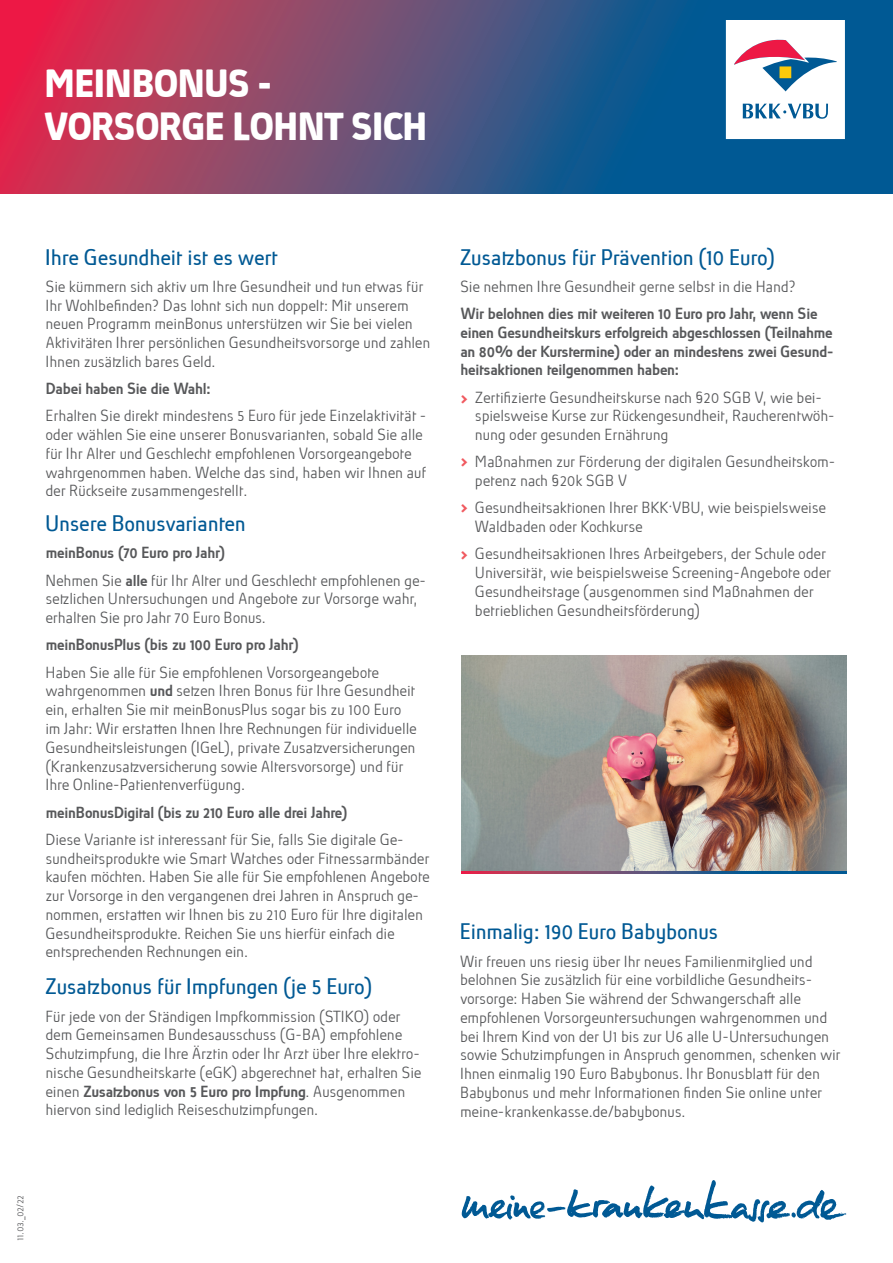
<style>
.page{position:relative;width:893px;height:1263px;background:#fff}
.page>*{position:absolute;margin:0;border:0;box-sizing:border-box;transform-origin:0 0}
.t1{font:700 36px/43.2px "Absolut Std";color:#fff}
.t2{font:21px "Absolut Std";letter-spacing:-.005em;color:#005994}
.t3{font:300 15px/18.8px "Absolut Std";color:#57585a}
.t4{font:500 15px/18.8px "Absolut Std";letter-spacing:-.005em;color:#57585a}
.t5{font:700 15px "Absolut Std";color:#f0595f}
.t6{font:300 9px "Absolut Std";color:#57585a}
.s1{font-weight:500}
</style>
<div class="page">
<svg style="left:462px;top:1180px;width:384px;height:42px"></svg>
<svg style="left:0;top:0;width:893px;height:193px;background:#614c77"></svg>
<svg style="left:726px;top:20px;width:119px;height:119px"></svg>
<svg style="left:461px;top:870px;width:385px;height:4px;background:#6c6282"></svg>
<img style="left:461px;top:655px;width:385px;height:215px">
<h1 class="t1" style="left:47px;top:62px;width:384px">MEINBONUS -<br>VORSORGE LOHNT SICH</h1>
<h2 class="t2" style="left:47px;top:244px;width:234px">Ihre Gesundheit ist es wert</h2>
<p class="t3" style="left:47px;top:277px;width:386px">Sie kümmern sich aktiv um Ihre Gesundheit und tun etwas für Ihr Wohlbefinden? Das lohnt sich nun doppelt: Mit unserem neuen Programm meinBonus unterstützen wir Sie bei vielen Aktivitäten Ihrer persönlichen Gesundheitsvorsorge und zahlen Ihnen zusätzlich bares Geld.</p>
<p class="t4" style="left:47px;top:379px;width:166px">Dabei haben Sie die Wahl:</p>
<p class="t3" style="left:47px;top:407px;width:383px">Erhalten Sie direkt mindestens 5 Euro für jede Einzelaktivität - oder wählen Sie eine unserer Bonusvarianten, sobald Sie alle für Ihr Alter und Geschlecht empfohlenen Vorsorgeangebote wahrgenommen haben. Welche das sind, haben wir Ihnen auf der Rückseite zusammengestellt.</p>
<h2 class="t2" style="left:47px;top:510px;width:202px">Unsere Bonusvarianten</h2>
<p class="t3" style="left:47px;top:539px;width:382px;line-height:27.3px"><span class="s1">meinBonus (70 Euro pro Jahr)<br></span>Nehmen Sie <span class="s1">alle</span> für Ihr Alter und Geschlecht empfohlenen ge-</p>
<p class="t3" style="left:47px;top:590px;width:374px">setzlichen Untersuchungen und Angebote zur Vorsorge wahr, erhalten Sie pro Jahr 70 Euro Bonus.</p>
<p class="t4" style="left:47px;top:636px;width:254px">meinBonusPlus (bis zu 100 Euro pro Jahr)</p>
<p class="t3" style="left:47px;top:663px;width:373px">Haben Sie alle für Sie empfohlenen Vorsorgeangebote wahrgenommen <span class="s1">und</span> setzen Ihren Bonus für Ihre Gesundheit ein, erhalten Sie mit meinBonusPlus sogar bis zu 100 Euro im Jahr: Wir erstatten Ihnen Ihre Rechnungen für individuelle Gesundheitsleistungen (IGeL), private Zusatzversicherungen (Krankenzusatzversicherung sowie Altersvorsorge) und für Ihre Online-Patientenverfügung.</p>
<p class="t4" style="left:47px;top:803px;width:303px">meinBonusDigital (bis zu 210 Euro alle drei Jahre)</p>
<p class="t3" style="left:47px;top:830px;width:386px">Diese Variante ist interessant für Sie, falls Sie digitale Ge&shy;sundheitsprodukte wie Smart Watches oder Fitnessarmbänder kaufen möchten. Haben Sie alle für Sie empfohlenen Angebote zur Vorsorge in den vergangenen drei Jahren in Anspruch ge&shy;nommen, erstatten wir Ihnen bis zu 210 Euro für Ihre digitalen Gesundheitsprodukte. Reichen Sie uns hierfür einfach die entsprechenden Rechnungen ein.</p>
<h2 class="t2" style="left:47px;top:973px;width:328px">Zusatzbonus für Impfungen (je 5 Euro)</h2>
<p class="t3" style="left:47px;top:1007px;width:378px">Für jede von der Ständigen Impfkommission (STIKO) oder dem Gemeinsamen Bundesausschuss (G-BA) empfohlene Schutzimpfung, die Ihre Ärztin oder Ihr Arzt über Ihre elektro&shy;nische Gesundheitskarte (eGK) abgerechnet hat, erhalten Sie einen <span class="s1">Zusatzbonus von 5 Euro pro Impfung</span>. Ausgenommen hiervon sind lediglich Reiseschutzimpfungen.</p>
<p class="t6" style="left:14px;top:1240px;width:47px;rotate:-90deg">11.03._02/22</p>
<h2 class="t2" style="left:461px;top:244px;width:317px">Zusatzbonus für Prävention (10 Euro)</h2>
<p class="t3" style="left:461px;top:277px;width:337px">Sie nehmen Ihre Gesundheit gerne selbst in die Hand?</p>
<p class="t4" style="left:461px;top:304px;width:375px">Wir belohnen dies mit weiteren 10 Euro pro Jahr, wenn Sie einen Gesundheitskurs erfolgreich abgeschlossen (Teilnahme an 80% der Kurstermine) oder an mindestens zwei Gesund&shy;heitsaktionen teilgenommen haben:</p>
<p class="t3" style="left:476px;top:388px;width:362px">Zertifizierte Gesundheitskurse nach §20 SGB V, wie bei&shy;spielsweise Kurse zur Rückengesundheit, Raucherentwöh&shy;nung oder gesunden Ernährung</p>
<p class="t3" style="left:476px;top:453px;width:362px">Maßnahmen zur Förderung der digitalen Gesundheitskom&shy;petenz nach §20k SGB V</p>
<p class="t3" style="left:476px;top:499px;width:353px">Gesundheitsaktionen Ihrer BKK·VBU, wie beispielsweise<br>Waldbaden oder Kochkurse</p>
<p class="t3" style="left:476px;top:545px;width:358px">Gesundheitsaktionen Ihres Arbeitgebers, der Schule oder Universität, wie beispielsweise Screening-Angebote oder Gesundheitstage (ausgenommen sind Maßnahmen der betrieblichen Gesundheitsförderung)</p>
<p class="t5" style="left:461px;top:389px;width:9px">&gt;</p>
<p class="t5" style="left:461px;top:452px;width:9px">&gt;</p>
<p class="t5" style="left:461px;top:498px;width:9px">&gt;</p>
<p class="t5" style="left:461px;top:544px;width:9px">&gt;</p>
<h2 class="t2" style="left:461px;top:918px;width:260px">Einmalig: 190 Euro Babybonus</h2>
<p class="t3" style="left:461px;top:952px;width:382px">Wir freuen uns riesig über Ihr neues Familienmitglied und belohnen Sie zusätzlich für eine vorbildliche Gesundheits&shy;vorsorge: Haben Sie während der Schwangerschaft alle empfohlenen Vorsorgeuntersuchungen wahrgenommen und bei Ihrem Kind von der U1 bis zur U6 alle U-Untersuchungen sowie Schutzimpfungen in Anspruch genommen, schenken wir Ihnen einmalig 190 Euro Babybonus. Ihr Bonusblatt für den Babybonus und mehr Informationen finden Sie online unter meine-krankenkasse.de/babybonus.</p>
</div>
